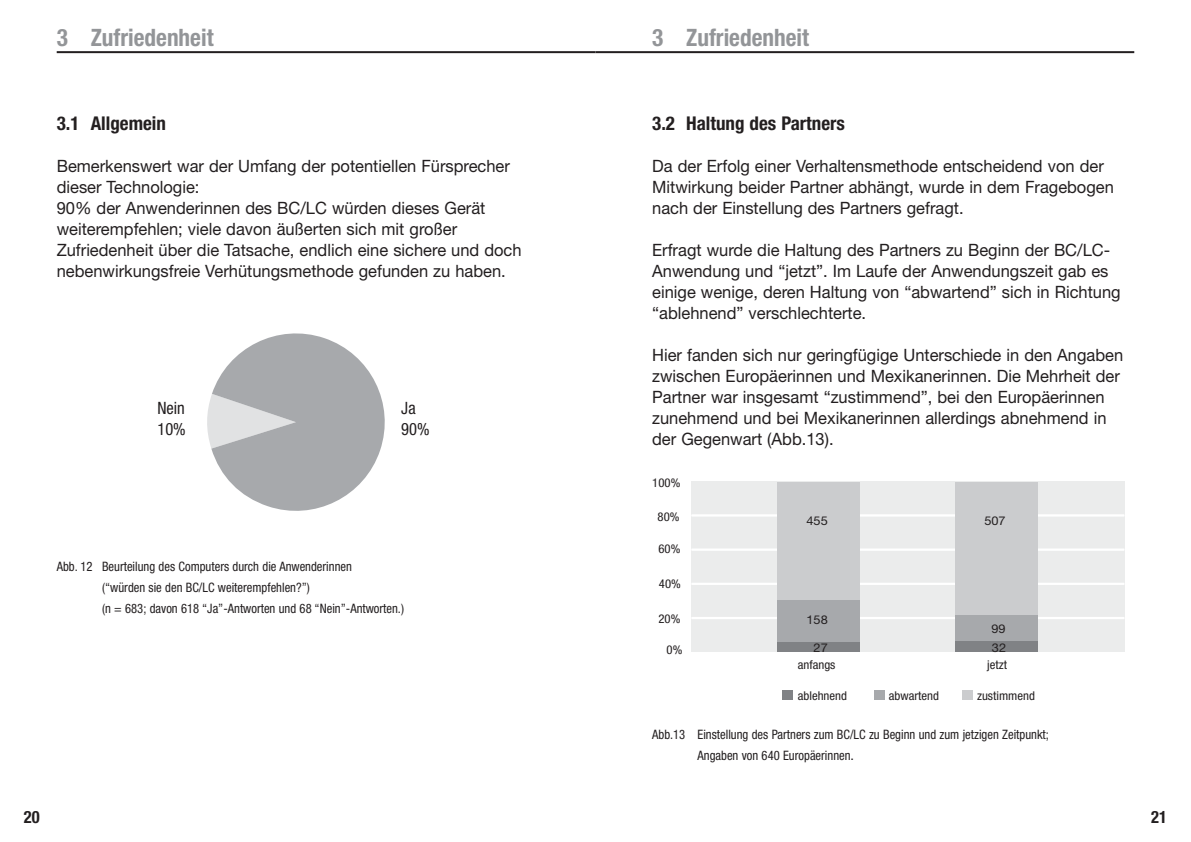
<style>
.page{position:relative;width:1191px;height:842px;background:#fff}
.page>*{position:absolute;margin:0;border:0;box-sizing:border-box;transform-origin:0 0}
.t1{font:700 condensed 24px "Helvetica Neue";color:#939598}
.t2{font:700 condensed 19px "Helvetica Neue";color:#231f20}
.t3{font:17px/21px "Helvetica Neue";color:#231f20}
.t4{font:condensed 17px/21px "Helvetica Neue";color:#231f20}
.t5{font:700 condensed 17px "Helvetica Neue";color:#231f20}
.t6{font:condensed 13px/21px "Helvetica Neue";color:#231f20}
.t7{font:condensed 12.2px "Helvetica Neue";color:#231f20;scale:1.05 1}
.t8{font:12.2px "Helvetica Neue";color:#231f20;scale:1.05 1}
.s1{font-stretch:normal}
</style>
<div class="page">
<div style="left:691px;top:481px;width:434px;height:171px;background:#ebecec"></div>
<hr style="left:691px;top:514px;width:433px;height:3px;background:#fff">
<hr style="left:691px;top:548px;width:433px;height:3px;background:#fff">
<hr style="left:691px;top:583px;width:433px;height:2px;background:#fff">
<hr style="left:691px;top:617px;width:433px;height:2px;background:#fff">
<div style="left:777px;top:482px;width:83px;height:119px;background:#cbccce"></div>
<div style="left:777px;top:601px;width:83px;height:42px;background:#a7a9ac"></div>
<div style="left:777px;top:642px;width:83px;height:10px;background:#808285"></div>
<div style="left:954px;top:482px;width:83px;height:133px;background:#cbccce"></div>
<div style="left:954px;top:615px;width:83px;height:26px;background:#a7a9ac"></div>
<div style="left:954px;top:641px;width:83px;height:10px;background:#808285"></div>
<div style="left:782px;top:690px;width:10px;height:9px;background:#808285"></div>
<div style="left:874px;top:690px;width:10px;height:9px;background:#a7a9ac"></div>
<div style="left:962px;top:690px;width:10px;height:9px;background:#cbccce"></div>
<hr style="left:57px;top:51px;width:538px;height:2px;background:#231f20">
<hr style="left:595px;top:51px;width:539px;height:2px;background:#231f20">
<svg style="left:207px;top:333px;width:178px;height:178px"></svg>
<h1 class="t1" style="left:57px;top:29px;width:158px">3 Zufriedenheit</h1>
<p class="t2" style="left:57px;top:116px;width:111px">3.1 Allgemein</p>
<p class="t3" style="left:57px;top:157px;width:466px">Bemerkenswert war der Umfang der potentiellen Fürsprecher dieser Technologie:<br>90% der Anwenderinnen des BC/LC würden dieses Gerät weiterempfehlen; viele davon äußerten sich mit großer Zufriedenheit über die Tatsache, endlich eine sichere und doch nebenwirkungsfreie Verhütungsmethode gefunden zu haben.</p>
<p class="t4" style="left:157px;top:399px;width:30px">Nein<br>10%</p>
<p class="t4" style="left:401px;top:399px;width:30px">Ja<br>90%</p>
<p class="t6" style="left:102px;top:557px;width:303px;text-indent:-45px">Abb. 12 Beurteilung des Computers durch die Anwenderinnen<br>(“würden sie den BC/LC weiterempfehlen?”)<br>(n = 683; davon 618 “Ja”-Antworten und 68 “Nein”-Antworten.)</p>
<h1 class="t1" style="left:652px;top:29px;width:158px">3 Zufriedenheit</h1>
<p class="t2" style="left:652px;top:116px;width:194px">3.2 Haltung des Partners</p>
<p class="t3" style="left:652px;top:157px;width:463px">Da der Erfolg einer Verhaltensmethode entscheidend von der<br>Mitwirkung beider Partner abhängt, wurde in dem Fragebogen nach der Einstellung des Partners gefragt.</p>
<p class="t3" style="left:652px;top:241px;width:470px">Erfragt wurde die Haltung des Partners zu Beginn der BC/LC-Anwendung und “jetzt”. Im Laufe der Anwendungszeit gab es einige wenige, deren Haltung von “abwartend” sich in Richtung “ablehnend” verschlechterte.</p>
<p class="t3" style="left:652px;top:346px;width:472px">Hier fanden sich nur geringfügige Unterschiede in den Angaben zwischen Europäerinnen und Mexikanerinnen. Die Mehrheit der Partner war insgesamt “zustimmend”, bei den Europäerinnen zunehmend und bei Mexikanerinnen allerdings abnehmend in der Gegenwart (Abb.13).</p>
<p class="t7" style="left:652px;top:479px;width:28px">100%</p>
<p class="t7" style="left:657px;top:512px;width:22px">80%</p>
<p class="t7" style="left:658px;top:545px;width:22px">60%</p>
<p class="t7" style="left:659px;top:579px;width:22px">40%</p>
<p class="t7" style="left:658px;top:614px;width:22px">20%</p>
<p class="t7" style="left:666px;top:645px;width:17px">0%</p>
<p class="t8" style="left:806px;top:516px;width:22px">455</p>
<p class="t8" style="left:984px;top:516px;width:22px">507</p>
<p class="t8" style="left:806px;top:616px;width:22px">158</p>
<p class="t8" style="left:813px;top:643px;width:15px">27</p>
<p class="t8" style="left:992px;top:643px;width:15px">32</p>
<p class="t8" style="left:991px;top:624px;width:15px">99</p>
<p class="t7" style="left:798px;top:660px;width:37px">anfangs</p>
<p class="t7" style="left:987px;top:660px;width:20px">jetzt</p>
<p class="t7" style="left:798px;top:691px;width:48px">ablehnend</p>
<p class="t7" style="left:889px;top:691px;width:49px">abwartend</p>
<p class="t7" style="left:977px;top:691px;width:57px">zustimmend</p>
<p class="t6" style="left:697px;top:725px;width:353px;text-indent:-45px">Abb.13 Einstellung des Partners zum BC/LC zu Beginn und zum jetzigen Zeitpunkt;<br>Angaben von 640 Europäerinnen<span class="s1">.</span></p>
<p class="t5" style="left:24px;top:811px;width:17px">20</p>
<p class="t5" style="left:1151px;top:811px;width:17px">21</p>
</div>
